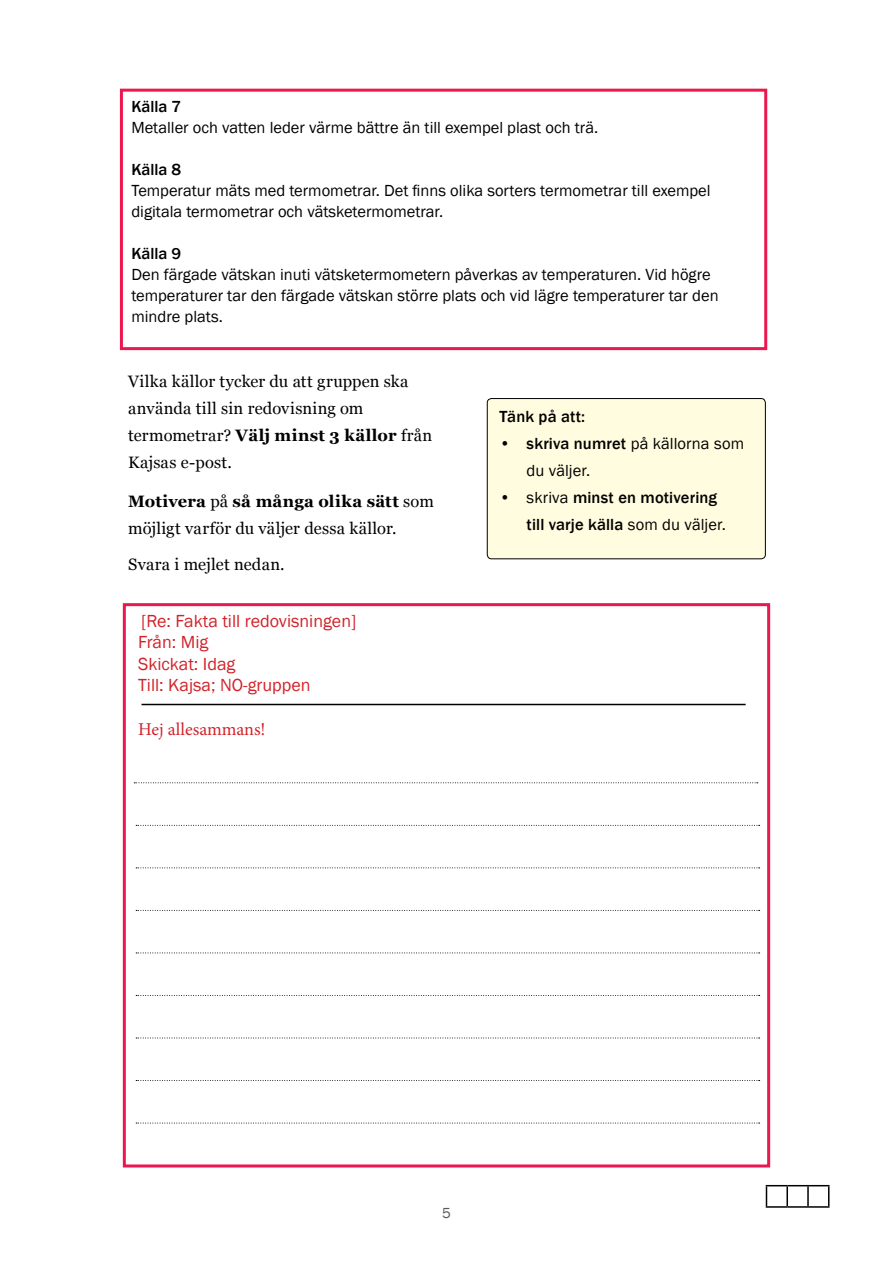
<style>
.page{position:relative;width:893px;height:1263px;background:#fff}
.page>*{position:absolute;margin:0;border:0;box-sizing:border-box;transform-origin:0 0}
.t1{font:18px/21.6px "Franklin Gothic";color:#d2232a}
.t2{font:18px "Minion Pro";color:#d2232a}
.t3{font:16.5px/21px "Franklin Gothic";color:#000}
.t4{font:16.5px/27px "Georgia";letter-spacing:.01em;color:#000}
.t5{font:500 16.5px/27px "Franklin Gothic";letter-spacing:.005em;color:#000}
.t6{font:15px "Franklin Gothic";color:#58595b}
.s1{font-weight:700}
.s2{font-weight:500}
.s3{font-weight:400}
</style>
<div class="page">
<div style="left:120px;top:89px;width:647px;height:261px;border:3px solid #ed174f"></div>
<svg style="left:766px;top:1185px;width:63px;height:21px"></svg>
<hr style="left:766px;top:1206px;width:21px;height:2px;background:#000">
<hr style="left:787px;top:1206px;width:21px;height:2px;background:#000">
<hr style="left:808px;top:1206px;width:21px;height:2px;background:#000">
<div style="left:123px;top:603px;width:647px;height:564px;border:3px solid #ed174f"></div>
<div style="left:487px;top:399px;width:278px;height:160px;background:#fffcdf;border-radius:4px"></div>
<div style="left:487px;top:398px;width:279px;height:161px;border:1px solid #000;border-radius:4px"></div>
<svg style="left:136px;top:825px;width:624px;height:1px"></svg>
<svg style="left:134px;top:782px;width:624px;height:1px"></svg>
<svg style="left:136px;top:867px;width:624px;height:1px"></svg>
<svg style="left:136px;top:910px;width:624px;height:1px"></svg>
<svg style="left:136px;top:952px;width:624px;height:1px"></svg>
<svg style="left:136px;top:995px;width:624px;height:1px"></svg>
<svg style="left:136px;top:1037px;width:624px;height:1px"></svg>
<svg style="left:136px;top:1080px;width:624px;height:1px"></svg>
<svg style="left:136px;top:1123px;width:624px;height:1px"></svg>
<hr style="left:142px;top:704px;width:604px;height:1px;background:#000">
<p class="t5" style="left:131px;top:93px;width:51px">Källa 7</p>
<p class="t3" style="left:131px;top:117px;width:468px">Metaller och vatten leder värme bättre än till exempel plast och trä.</p>
<p class="t5" style="left:131px;top:156px;width:51px">Källa 8</p>
<p class="t3" style="left:131px;top:180px;width:581px">Temperatur mäts med termometrar. Det finns olika sorters termometrar till exempel digitala termometrar och vätsketermometrar.</p>
<p class="t5" style="left:131px;top:240px;width:51px">Källa 9</p>
<p class="t3" style="left:131px;top:264px;width:589px">Den färgade vätskan inuti vätsketermometern påverkas av temperaturen. Vid högre temperaturer tar den färgade vätskan större plats och vid lägre temperaturer tar den mindre plats.</p>
<p class="t4" style="left:128px;top:367px;width:306px">Vilka källor tycker du att gruppen ska använda till sin redovisning om termometrar? <span class="s1">Välj minst 3 källor</span> från<br>Kajsas e-post.</p>
<p class="t4" style="left:128px;top:488px;width:307px"><span class="s1">Motivera</span> på <span class="s1">så många olika sätt</span> som möjligt varför du väljer dessa källor.</p>
<p class="t4" style="left:128px;top:550px;width:158px">Svara i mejlet nedan.</p>
<p class="t1" style="left:138px;top:610px;width:220px">[Re: Fakta till redovisningen]<br>Från: Mig<br>Skickat: Idag<br>Till: Kajsa; NO-gruppen</p>
<p class="t2" style="left:138px;top:717px;width:129px">Hej allesammans!</p>
<p class="t5" style="left:500px;top:403px;width:87px">Tänk på att:</p>
<p class="t3" style="left:527px;top:430px;width:219px;line-height:27px;text-indent:-27px"><span class="s2">• skriva numret</span> på källorna som du väljer.</p>
<p class="t5" style="left:527px;top:484px;width:201px;text-indent:-27px"><span class="s3">• skriva</span> minst en motivering till varje källa <span class="s3">som du väljer.</span></p>
<p class="t6" style="left:442px;top:1204px;width:10px">5</p>
</div>
